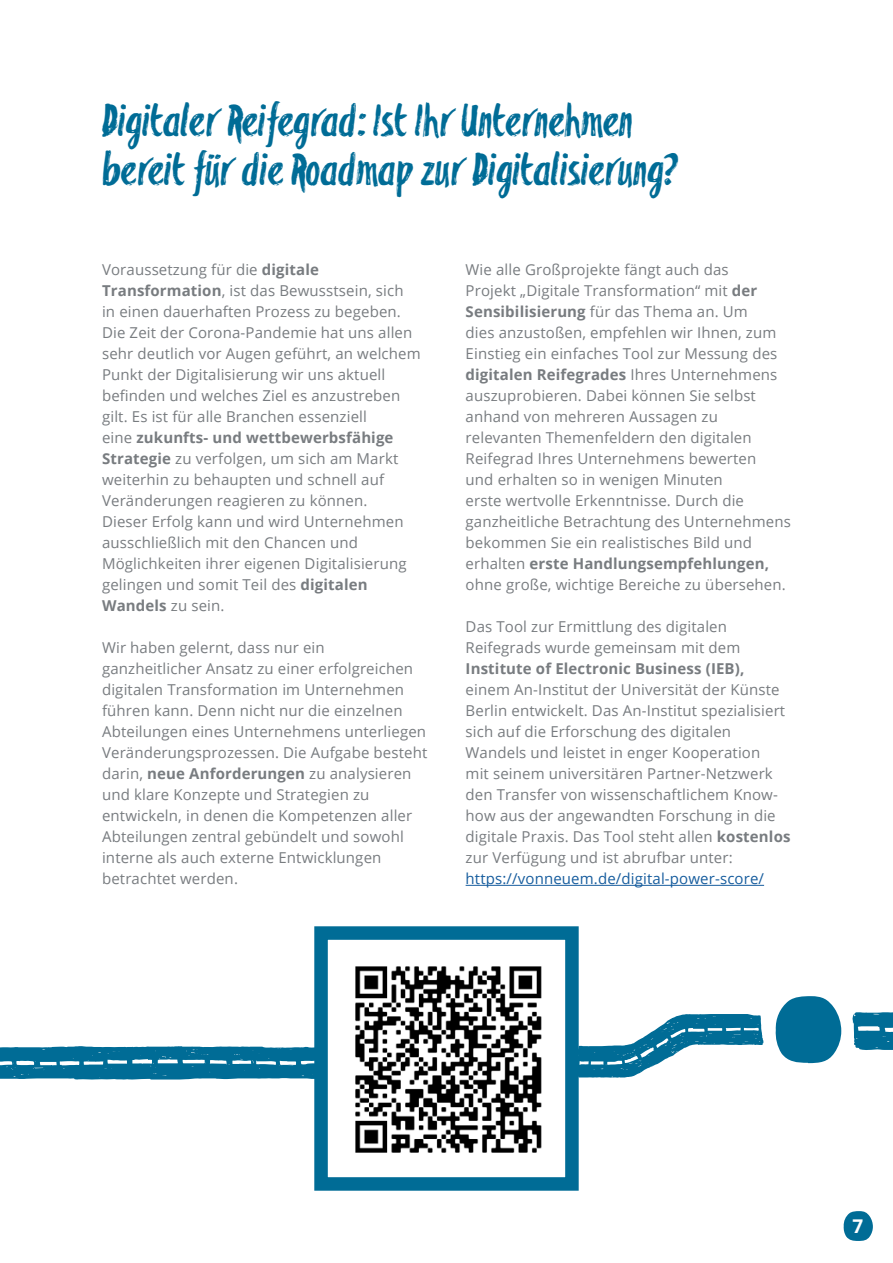
<style>
.page{position:relative;width:893px;height:1263px;background:#fff}
.page>*{position:absolute;margin:0;border:0;box-sizing:border-box;transform-origin:0 0}
.t1{font:45px "Blackflower";color:#006c96}
.t2{font:700 18.9px "Open Sans";color:#fff}
.t3{font:15px/21px "Open Sans";letter-spacing:.01em;color:#787c80}
.t4{font:15px "Open Sans";letter-spacing:.01em;color:#175d9e}
.s1{font-weight:700}
</style>
<div class="page">
<hr style="left:466px;top:885px;width:298px;height:1px;background:#175d9e">
<img style="left:355px;top:966px;width:187px;height:187px">
<div style="left:314px;top:926px;width:265px;height:265px;border:14px solid #006c96"></div>
<svg style="left:0;top:1046px;width:319px;height:34px;background:#2480a4"></svg>
<svg style="left:852px;top:1012px;width:41px;height:38px;background:#2782a6"></svg>
<svg style="left:577px;top:1014px;width:187px;height:64px"></svg>
<svg style="left:775px;top:996px;width:66px;height:67px"></svg>
<svg style="left:843px;top:1211px;width:30px;height:30px"></svg>
<p class="t1" style="left:102px;top:96px;width:532px">Digitaler Reifegrad: Ist Ihr Unternehmen</p>
<p class="t1" style="left:102px;top:146px;width:578px">bereit für die Roadmap zur Digitalisierung?</p>
<p class="t3" style="left:102px;top:259px;width:320px">Voraussetzung für die <span class="s1">digitale Transformation</span>, ist das Bewusstsein, sich<br>in einen dauerhaften Prozess zu begeben.<br>Die Zeit der Corona-Pandemie hat uns allen sehr deutlich vor Augen geführt, an welchem Punkt der Digitalisierung wir uns aktuell befinden und welches Ziel es anzustreben gilt. Es ist für alle Branchen essenziell<br>eine <span class="s1">zukunfts- und wettbewerbsfähige Strategie</span> zu verfolgen, um sich am Markt weiterhin zu behaupten und schnell auf Veränderungen reagieren zu können.<br>Dieser Erfolg kann und wird Unternehmen ausschließlich mit den Chancen und Möglichkeiten ihrer eigenen Digitalisierung gelingen und somit Teil des <span class="s1">digitalen Wandels</span> zu sein.</p>
<p class="t3" style="left:102px;top:637px;width:327px">Wir haben gelernt, dass nur ein ganzheitlicher Ansatz zu einer erfolgreichen digitalen Transformation im Unternehmen führen kann. Denn nicht nur die einzelnen Abteilungen eines Unternehmens unterliegen Veränderungsprozessen. Die Aufgabe besteht darin, <span class="s1">neue Anforderungen</span> zu analysieren und klare Konzepte und Strategien zu entwickeln, in denen die Kompetenzen aller Abteilungen zentral gebündelt und sowohl interne als auch externe Entwicklungen betrachtet werden.</p>
<p class="t3" style="left:466px;top:259px;width:327px">Wie alle Großprojekte fängt auch das<br>Projekt „Digitale Transformation“ mit <span class="s1">der Sensibilisierung</span> für das Thema an. Um<br>dies anzustoßen, empfehlen wir Ihnen, zum Einstieg ein einfaches Tool zur Messung des <span class="s1">digitalen Reifegrades</span> Ihres Unternehmens auszuprobieren. Dabei können Sie selbst anhand von mehreren Aussagen zu relevanten Themenfeldern den digitalen Reifegrad Ihres Unternehmens bewerten<br>und erhalten so in wenigen Minuten<br>erste wertvolle Erkenntnisse. Durch die ganzheitliche Betrachtung des Unternehmens bekommen Sie ein realistisches Bild und erhalten <span class="s1">erste Handlungsempfehlungen, </span>ohne große, wichtige Bereiche zu übersehen.</p>
<p class="t3" style="left:466px;top:616px;width:326px">Das Tool zur Ermittlung des digitalen Reifegrads wurde gemeinsam mit dem <span class="s1">Institute of Electronic Business (IEB), </span>einem An-Institut der Universität der Künste Berlin entwickelt. Das An-Institut spezialisiert sich auf die Erforschung des digitalen Wandels und leistet in enger Kooperation<br>mit seinem universitären Partner-Netzwerk den Transfer von wissenschaftlichem Know&shy;how aus der angewandten Forschung in die digitale Praxis. Das Tool steht allen <span class="s1">kostenlos </span>zur Verfügung und ist abrufbar unter:</p>
<p class="t4" style="left:466px;top:868px;width:300px">https://vonneuem.de/digital-power-score/</p>
<p class="t2" style="left:852px;top:1212px;width:12px">7</p>
</div>
